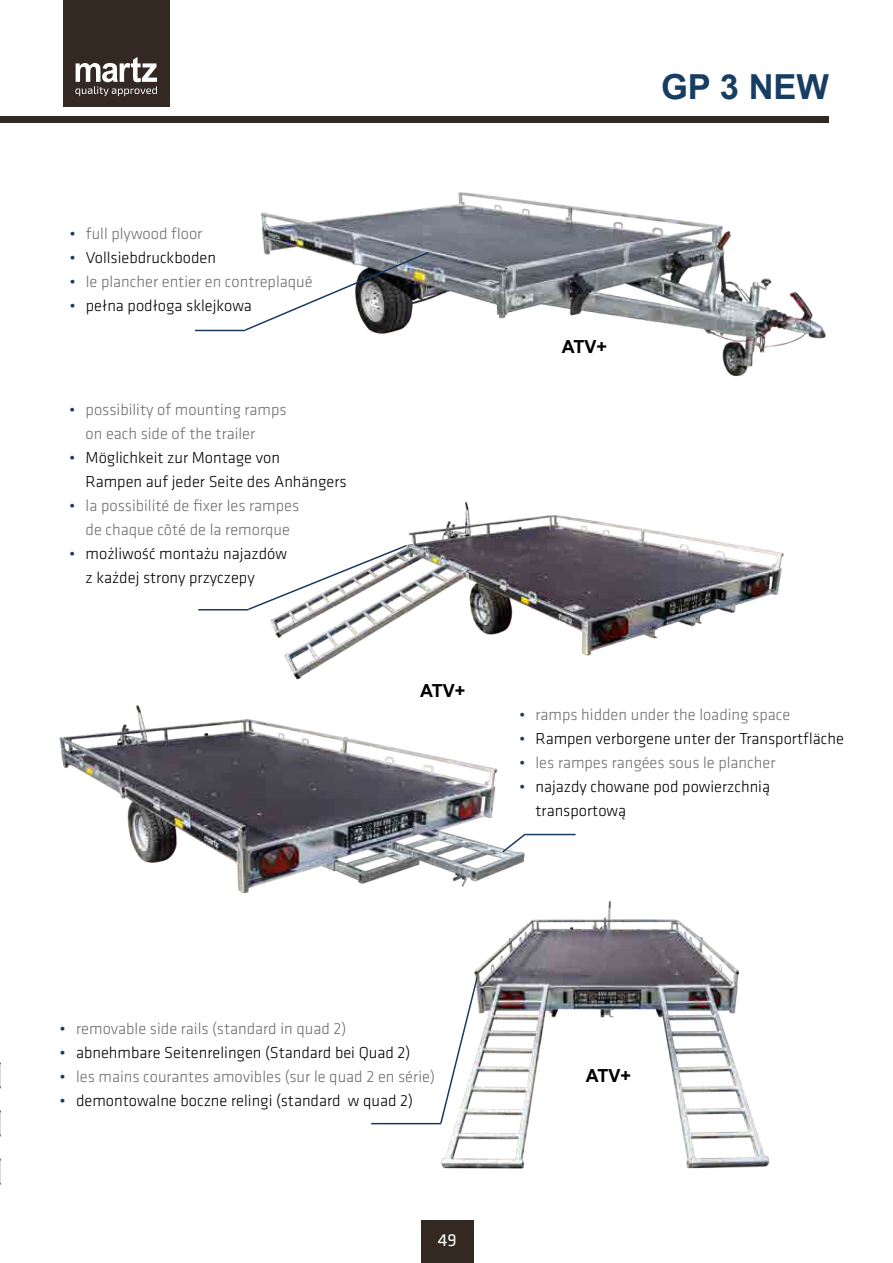
<style>
.page{position:relative;width:893px;height:1263px;background:#fff}
.page>*{position:absolute;margin:0;border:0;box-sizing:border-box;transform-origin:0 0}
.t1{font:700 34.5px "Arial";color:#183d63}
.t2{font:700 18px "Arial";letter-spacing:-.035em;color:#000}
.t3{font:18px "Klavika Basic";color:#fff}
.t4{font:300 16.5px/24px "Klavika";color:#000}
.t5{font:300 16.5px/24px "Klavika";color:#706f6f}
.s1{color:#1c3960}
</style>
<div class="page">
<div style="left:0;top:116px;width:828px;height:6px;background:#332922"></div>
<div style="left:63px;top:0;width:106px;height:106px;background:#332922"></div>
<svg style="left:75px;top:57px;width:82px;height:39px"></svg>
<div style="left:421px;top:1220px;width:52px;height:43px;background:#332922"></div>
<svg style="left:0;top:1062px;width:1px;height:122px"></svg>
<img style="left:198px;top:121px;width:631px;height:256px">
<img style="left:59px;top:705px;width:517px;height:189px">
<img style="left:227px;top:501px;width:557px;height:256px">
<img style="left:391px;top:854px;width:379px;height:375px">
<hr style="left:195px;top:330px;width:50px;height:1px;background:#1c3960">
<svg style="left:243px;top:251px;width:187px;height:81px"></svg>
<hr style="left:198px;top:609px;width:51px;height:1px;background:#1c3960">
<svg style="left:247px;top:544px;width:161px;height:67px"></svg>
<hr style="left:525px;top:834px;width:51px;height:1px;background:#1c3960">
<svg style="left:501px;top:832px;width:26px;height:22px"></svg>
<hr style="left:371px;top:1123px;width:70px;height:1px;background:#1c3960">
<svg style="left:439px;top:976px;width:40px;height:149px"></svg>
<p class="t5" style="left:69px;top:222px;width:135px"><span class="s1">•</span> full plywood floor</p>
<p class="t4" style="left:69px;top:246px;width:148px"><span class="s1">•</span> Vollsiebdruckboden</p>
<p class="t5" style="left:69px;top:270px;width:245px"><span class="s1">•</span> le plancher entier en contreplaqué</p>
<p class="t4" style="left:69px;top:294px;width:184px"><span class="s1">•</span> pełna podłoga sklejkowa</p>
<p class="t5" style="left:86px;top:398px;width:202px;text-indent:-16px"><span class="s1">•</span> possibility of mounting ramps on each side of the trailer</p>
<p class="t4" style="left:86px;top:446px;width:263px;text-indent:-16px"><span class="s1">•</span> Möglichkeit zur Montage von<br>Rampen auf jeder Seite des Anhängers</p>
<p class="t5" style="left:69px;top:494px;width:232px;text-align:center"><span class="s1">•</span> la possibilité de fixer les rampes de chaque côté de la remorque</p>
<p class="t4" style="left:86px;top:542px;width:203px;text-indent:-16px"><span class="s1">•</span> możliwość montażu najazdów z każdej strony przyczepy</p>
<h1 class="t1" style="left:661px;top:62px;width:170px">GP 3 NEW</h1>
<p class="t2" style="left:562px;top:334px;width:47px">ATV+</p>
<p class="t2" style="left:420px;top:677px;width:47px">ATV+</p>
<p class="t5" style="left:519px;top:703px;width:273px"><span class="s1">•</span> ramps hidden under the loading space</p>
<p class="t4" style="left:519px;top:727px;width:326px"><span class="s1">•</span> Rampen verborgene unter der Transportfläche</p>
<p class="t5" style="left:519px;top:751px;width:258px"><span class="s1">•</span> les rampes rangées sous le plancher</p>
<p class="t4" style="left:535px;top:775px;width:236px;text-indent:-16px"><span class="s1">•</span> najazdy chowane pod powierzchnią transportową</p>
<p class="t5" style="left:60px;top:1017px;width:288px"><span class="s1">•</span> removable side rails (standard in quad 2)</p>
<p class="t4" style="left:60px;top:1041px;width:352px"><span class="s1">•</span> abnehmbare Seitenrelingen (Standard bei Quad 2)</p>
<p class="t5" style="left:60px;top:1065px;width:377px"><span class="s1">•</span> les mains courantes amovibles (sur le quad 2 en série)</p>
<p class="t4" style="left:60px;top:1089px;width:355px"><span class="s1">•</span> demontowalne boczne relingi (standard w quad 2)</p>
<p class="t3" style="left:438px;top:1228px;width:20px">49</p>
<p class="t2" style="left:586px;top:1063px;width:47px">ATV+</p>
</div>
